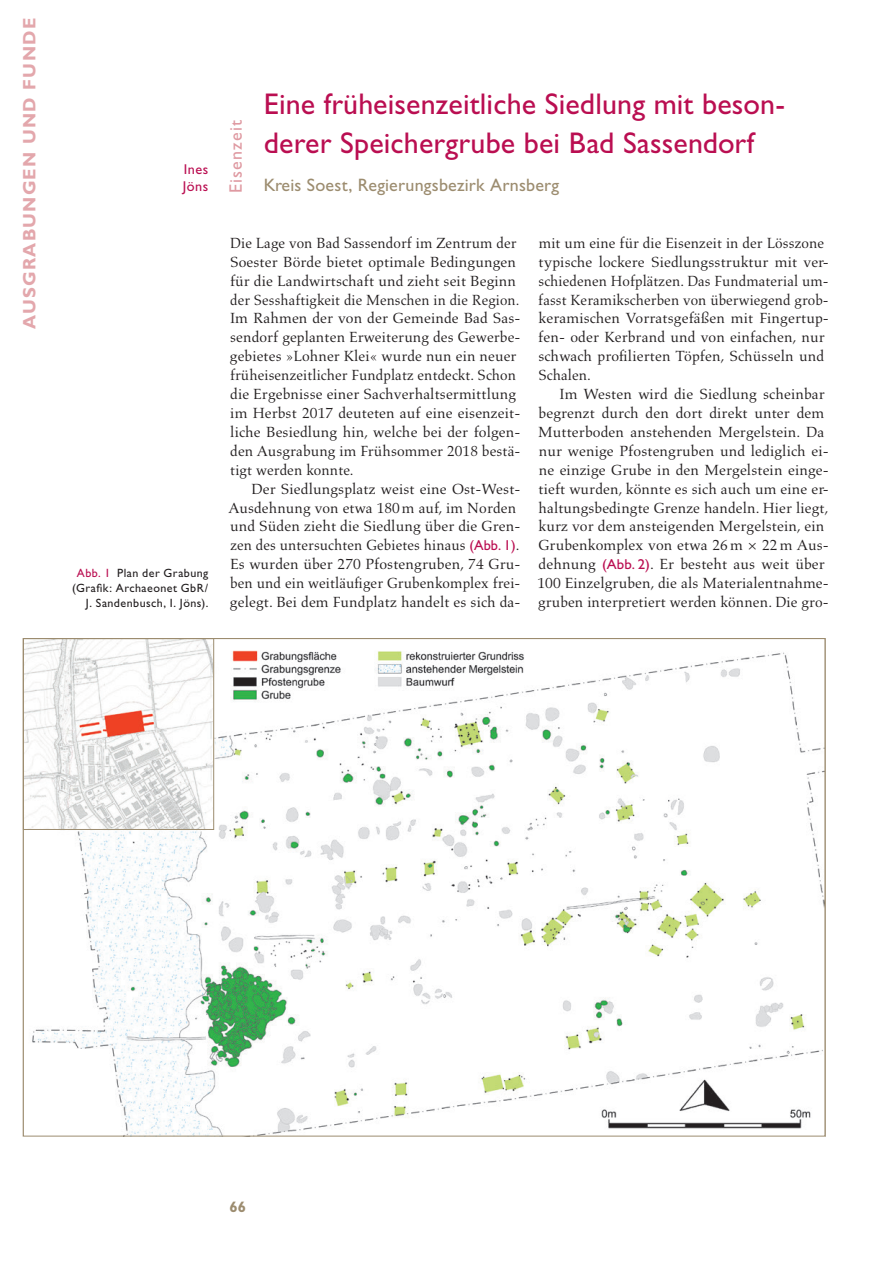
<style>
.page{position:relative;width:893px;height:1263px;background:#fff}
.page>*{position:absolute;margin:0;border:0;box-sizing:border-box;transform-origin:0 0}
.t1{font:30px/39px "Gill Sans Std";letter-spacing:.005em;color:#ba0e51}
.t2{font:18px "Gill Sans Std";letter-spacing:.01em;color:#9c8c6f}
.t3{font:18px "Gill Sans Std Bold 6";letter-spacing:.07em;color:#e3a7ac}
.t4{font:18px "Gill Sans Std";letter-spacing:.06em;color:#df9aa2}
.t5{font:15px/18.9px "Aldus LT Std";letter-spacing:.005em;color:#231f20}
.t6{font:700 15px "Gill Sans Std";color:#9c8c6f}
.t7{font:14.25px/17.1px "Gill Sans Std";letter-spacing:.035em;color:#ba0e51}
.t8{font:12px/15px "Gill Sans Std";letter-spacing:.04em;color:#231f20;text-align:right}
.s1{color:#ba0e51}
.s2{font-family:"Gill Sans Std";font-size:14.4px;color:#ba0e51}
</style>
<div class="page">
<img style="left:25px;top:640px;width:798px;height:494px">
<div style="left:23px;top:638px;width:191px;height:192px;border:1px solid #9c8c6f"></div>
<p class="t3" style="left:19px;top:329px;width:312px;rotate:-90deg">AUSGRABUNGEN UND FUNDE</p>
<p class="t7" style="left:183px;top:161px;width:27px">Ines<br>Jöns</p>
<p class="t8" style="left:72px;top:565px;width:138px"><span class="s1">Abb. 1</span> Plan der Grabung (Grafik: Archaeonet GbR/<br>J. Sandenbusch, I. Jöns).</p>
<p class="t4" style="left:225px;top:193px;width:74px;rotate:-90deg">Eisenzeit</p>
<h1 class="t1" style="left:264px;top:85px;width:520px">Eine früheisenzeitliche Siedlung mit beson&shy;derer Speichergrube bei Bad Sassendorf</h1>
<p class="t2" style="left:264px;top:175px;width:297px">Kreis Soest, Regierungsbezirk Arnsberg</p>
<p class="t5" style="left:230px;top:234px;width:292px">Die Lage von Bad Sassendorf im Zentrum der Soester Börde bietet optimale Bedingungen für die Landwirtschaft und zieht seit Beginn der Sesshaftigkeit die Menschen in die Region.<br>Im Rahmen der von der Gemeinde Bad Sas&shy;sendorf geplanten Erweiterung des Gewerbe&shy;gebietes »Lohner Klei« wurde nun ein neuer früheisenzeitlicher Fundplatz entdeckt. Schon die Ergebnisse einer Sachverhaltsermittlung im Herbst 2017 deuteten auf eine eisenzeit&shy;liche Besiedlung hin, welche bei der folgen&shy;den Ausgrabung im Frühsommer 2018 bestä&shy;tigt werden konnte.</p>
<p class="t5" style="left:228px;top:479px;width:294px;text-indent:23px">Der Siedlungsplatz weist eine Ost-West-Ausdehnung von etwa 180m auf, im Norden und Süden zieht die Siedlung über die Gren&shy;zen des untersuchten Gebietes hinaus <span class="s2">(Abb. 1)</span>.<br>Es wurden über 270 Pfostengruben, 74 Gru&shy;ben und ein weitläufiger Grubenkomplex frei&shy;gelegt. Bei dem Fundplatz handelt es sich da-</p>
<p class="t5" style="left:538px;top:234px;width:292px">mit um eine für die Eisenzeit in der Lösszone typische lockere Siedlungsstruktur mit ver&shy;schiedenen Hofplätzen. Das Fundmaterial um&shy;fasst Keramikscherben von überwiegend grob&shy;keramischen Vorratsgefäßen mit Fingertup&shy;fen- oder Kerbrand und von einfachen, nur schwach profilierten Töpfen, Schüsseln und Schalen.</p>
<p class="t5" style="left:537px;top:385px;width:293px;text-indent:22px">Im Westen wird die Siedlung scheinbar begrenzt durch den dort direkt unter dem Mutterboden anstehenden Mergelstein. Da nur wenige Pfostengruben und lediglich ei&shy;ne einzige Grube in den Mergelstein einge&shy;tieft wurden, könnte es sich auch um eine er&shy;haltungsbedingte Grenze handeln. Hier liegt, kurz vor dem ansteigenden Mergelstein, ein Grubenkomplex von etwa 26m × 22m Aus&shy;dehnung <span class="s2">(Abb. 2)</span>. Er besteht aus weit über 100 Einzelgruben, die als Materialentnahme&shy;gruben interpretiert werden können. Die gro-</p>
<p class="t6" style="left:230px;top:1198px;width:18px">66</p>
</div>
